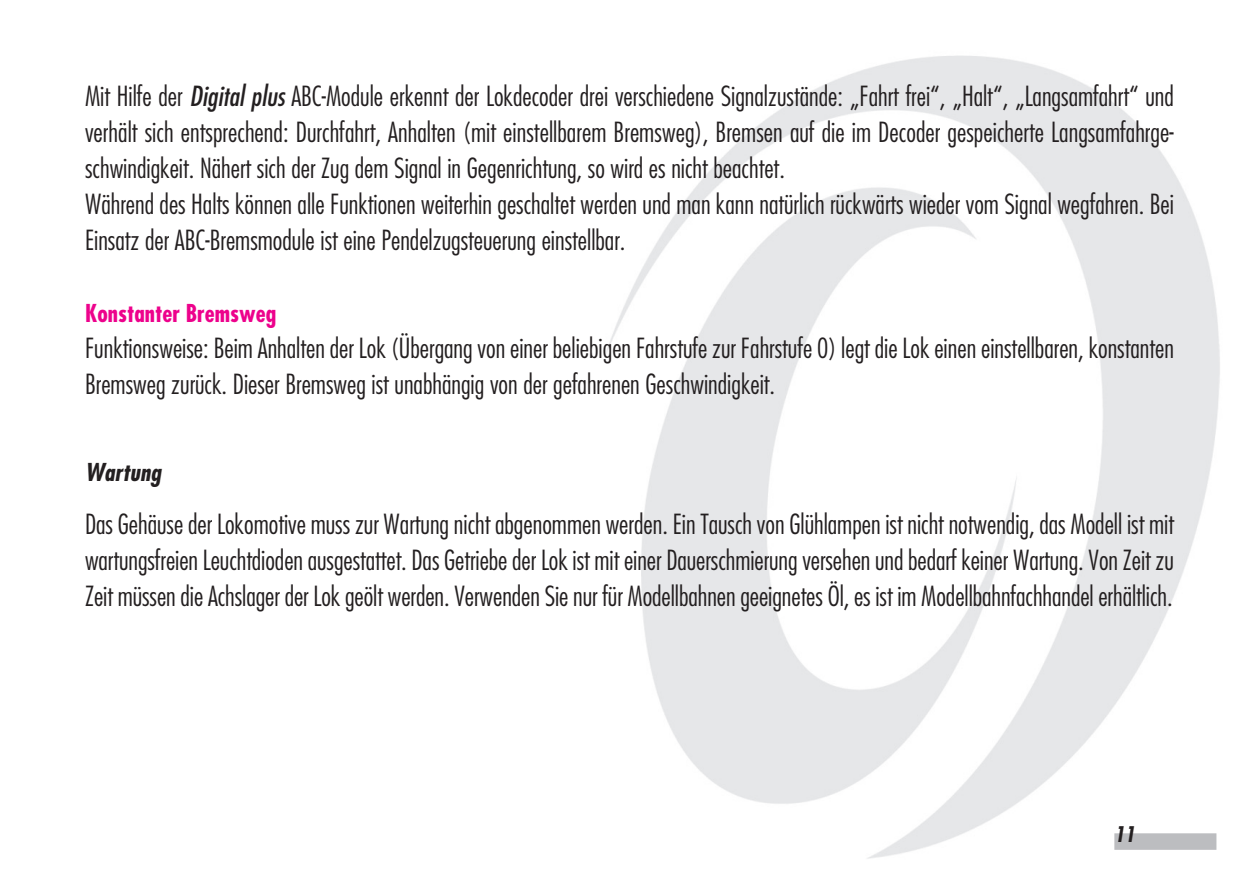
<style>
.page{position:relative;width:1259px;height:893px;background:#fff}
.page>*{position:absolute;margin:0;border:0;box-sizing:border-box;transform-origin:0 0}
.t1{font:300 condensed 27px/36px "Futura";color:#231f20}
.t2{font:700 condensed 24px "Futura";color:#ed028c}
.t3{font:italic 700 condensed 24px "Futura";letter-spacing:.005em;color:#231f20}
.t4{font:italic 700 condensed 21px "Futura";color:#231f20}
.s1{font-weight:400;font-style:italic}
</style>
<div class="page">
<img style="left:605px;top:55px;width:615px;height:804px">
<div style="left:1114px;top:833px;width:102px;height:17px;background:#bcbdc0"></div>
<p class="t1" style="left:85px;top:78px;width:1090px">Mit Hilfe der <span class="s1">Digital plus</span> ABC-Module erkennt der Lokdecoder drei verschiedene Signalzustände: „Fahrt frei“, „Halt“, „Langsamfahrt“ und verhält sich entsprechend: Durchfahrt, Anhalten (mit einstellbarem Bremsweg), Bremsen auf die im Decoder gespeicherte Langsamfahrge&shy;schwindigkeit. Nähert sich der Zug dem Signal in Gegenrichtung, so wird es nicht beachtet.<br>Während des Halts können alle Funktionen weiterhin geschaltet werden und man kann natürlich rückwärts wieder vom Signal wegfahren. Bei Einsatz der ABC-Bremsmodule ist eine Pendelzugsteuerung einstellbar.</p>
<p class="t2" style="left:85px;top:298px;width:193px">Konstanter Bremsweg</p>
<p class="t1" style="left:85px;top:330px;width:1090px">Funktionsweise: Beim Anhalten der Lok (Übergang von einer beliebigen Fahrstufe zur Fahrstufe 0) legt die Lok einen einstellbaren, konstanten<br>Bremsweg zurück. Dieser Bremsweg ist unabhängig von der gefahrenen Geschwindigkeit.</p>
<p class="t3" style="left:85px;top:457px;width:77px">Wartung</p>
<p class="t1" style="left:85px;top:506px;width:1090px;text-align:justify">Das Gehäuse der Lokomotive muss zur Wartung nicht abgenommen werden. Ein Tausch von Glühlampen ist nicht notwendig, das Modell ist mit wartungsfreien Leuchtdioden ausgestattet. Das Getriebe der Lok ist mit einer Dauerschmierung versehen und bedarf keiner Wartung. Von Zeit zu Zeit müssen die Achslager der Lok geölt werden. Verwenden Sie nur für Modellbahnen geeignetes Öl, es ist im Modellbahnfachhandel erhältlich.</p>
<p class="t4" style="left:1114px;top:821px;width:22px">11</p>
</div>
